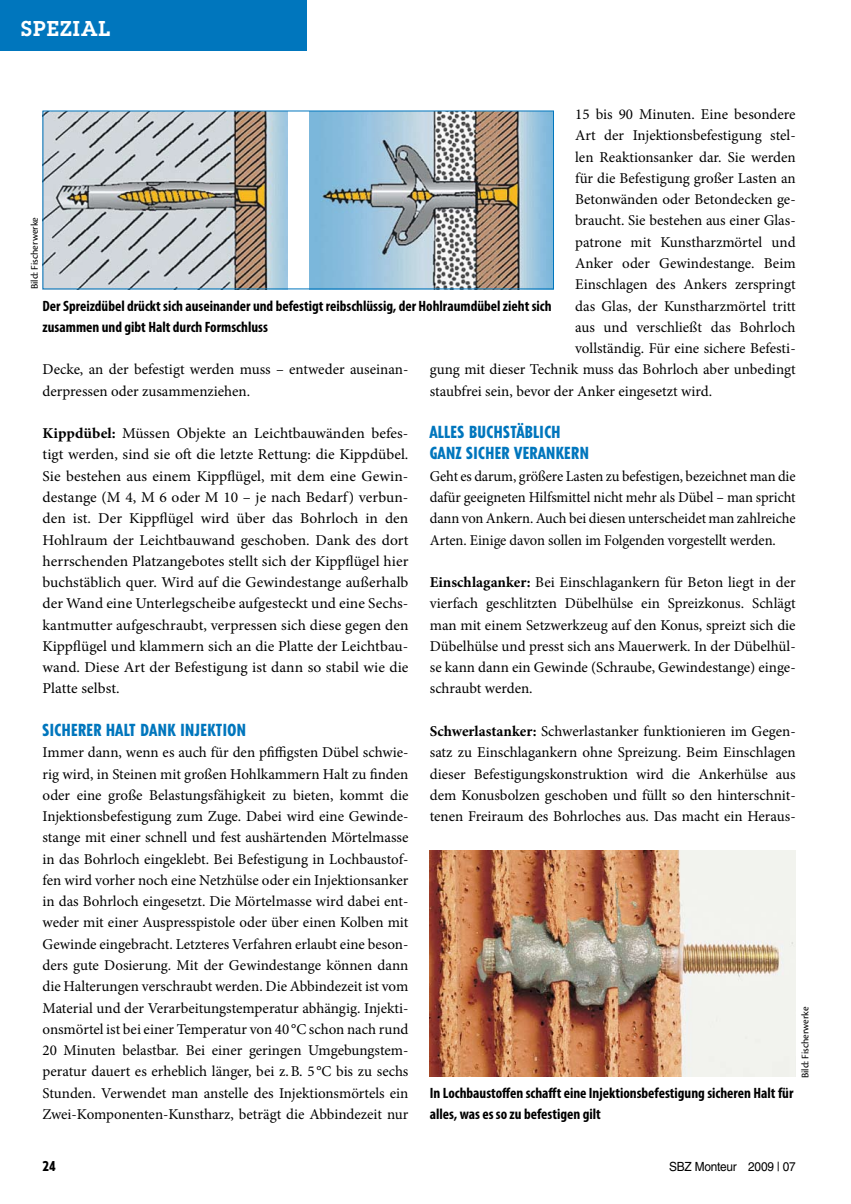
<style>
.page{position:relative;width:851px;height:1204px;background:#fff}
.page>*{position:absolute;margin:0;border:0;box-sizing:border-box;transform-origin:0 0}
.t1{font:600 21px "Lubalin Graph Std";letter-spacing:.05em;color:#fff}
.t2{font:800 condensed 16.5px/21.3px "Tempo Std";letter-spacing:.03em;color:#0076bd}
.t3{font:15px/21.3px "Minion Pro";color:#000;text-align:justify}
.t4{font:700 condensed 15px/21.3px "Myriad Pro";color:#000}
.t5{font:800 condensed 13.5px "Tempo Std";color:#000}
.t6{font:12.6px "Helvetica LT Std";letter-spacing:-.02em;color:#000;scale:.94 1}
.t7{font:10.5px "Cronos Pro";color:#000}
.s1{font-weight:700}
</style>
<div class="page">
<div style="left:0;top:0;width:306px;height:51px;background:#0076bd"></div>
<img style="left:429px;top:850px;width:366px;height:226px">
<img style="left:309px;top:113px;width:242px;height:174px">
<img style="left:45px;top:113px;width:243px;height:174px">
<h1 class="t1" style="left:21px;top:15px;width:91px">SPEZIAL</h1>
<p class="t3" style="left:575px;top:104px;width:222px">15 bis 90 Minuten. Eine besondere</p>
<p class="t3" style="left:575px;top:125px;width:222px">Art der Injektionsbefestigung stel-</p>
<p class="t3" style="left:575px;top:146px;width:222px">len Reaktionsanker dar. Sie werden</p>
<p class="t3" style="left:575px;top:167px;width:222px">für die Befestigung großer Lasten an</p>
<p class="t3" style="left:575px;top:189px;width:222px">Betonwänden oder Betondecken ge-</p>
<p class="t3" style="left:575px;top:210px;width:222px">braucht. Sie bestehen aus einer Glas-</p>
<p class="t3" style="left:575px;top:231px;width:222px">patrone mit Kunstharzmörtel und</p>
<p class="t3" style="left:575px;top:253px;width:222px">Anker oder Gewindestange. Beim</p>
<p class="t3" style="left:575px;top:274px;width:222px">Einschlagen des Ankers zerspringt</p>
<p class="t3" style="left:575px;top:295px;width:222px">das Glas, der Kunstharzmörtel tritt</p>
<p class="t3" style="left:575px;top:316px;width:222px">aus und verschließt das Bohrloch</p>
<p class="t3" style="left:575px;top:338px;width:222px">vollständig. Für eine sichere Befesti-</p>
<p class="t3" style="left:429px;top:359px;width:367px">gung mit dieser Technik muss das Bohrloch aber unbedingt</p>
<p class="t3" style="left:429px;top:380px;width:284px">staubfrei sein, bevor der Anker eingesetzt wird.</p>
<p class="t2" style="left:429px;top:421px;width:160px">ALLES BUCHSTÄBLICH<br>GANZ SICHER VERANKERN</p>
<p class="t3" style="left:429px;top:465px;width:367px">Geht es darum, größere Lasten zu befestigen, bezeichnet man die dafür geeigneten Hilfsmittel nicht mehr als Dübel – man spricht dann von Ankern. Auch bei diesen unterscheidet man zahlreiche Arten. Einige davon sollen im Folgenden vorgestellt werden.</p>
<p class="t3" style="left:429px;top:571px;width:367px"><span class="s1">Einschlaganker:</span> Bei Einschlagankern für Beton liegt in der vierfach geschlitzten Dübelhülse ein Spreizkonus. Schlägt man mit einem Setzwerkzeug auf den Konus, spreizt sich die Dübelhülse und presst sich ans Mauerwerk. In der Dübelhül&shy;se kann dann ein Gewinde (Schraube, Gewindestange) einge&shy;schraubt werden.</p>
<p class="t3" style="left:429px;top:720px;width:367px"><span class="s1">Schwerlastanker:</span> Schwerlastanker funktionieren im Gegen&shy;satz zu Einschlagankern ohne Spreizung. Beim Einschlagen dieser Befestigungskonstruktion wird die Ankerhülse aus dem Konusbolzen geschoben und füllt so den hinterschnit&shy;tenen Freiraum des Bohrloches aus. Das macht ein Heraus-</p>
<p class="t7" style="left:29px;top:289px;width:73px;rotate:-90deg">Bild: Fischerwerke</p>
<p class="t4" style="left:43px;top:294px;width:510px">Der Spreizdübel drückt sich auseinander und befestigt reibschlüssig, der Hohlraumdübel zieht sich zusammen und gibt Halt durch Formschluss</p>
<p class="t3" style="left:43px;top:359px;width:367px">Decke, an der befestigt werden muss – entweder auseinan&shy;derpressen oder zusammenziehen.</p>
<p class="t3" style="left:43px;top:423px;width:367px"><span class="s1">Kippdübel:</span> Müssen Objekte an Leichtbauwänden befes&shy;tigt werden, sind sie oft die letzte Rettung: die Kippdübel.<br>Sie bestehen aus einem Kippflügel, mit dem eine Gewin&shy;destange (M 4, M 6 oder M 10 – je nach Bedarf) verbun&shy;den ist. Der Kippflügel wird über das Bohrloch in den Hohlraum der Leichtbauwand geschoben. Dank des dort herrschenden Platzangebotes stellt sich der Kippflügel hier buchstäblich quer. Wird auf die Gewindestange außerhalb der Wand eine Unterlegscheibe aufgesteckt und eine Sechs&shy;kantmutter aufgeschraubt, verpressen sich diese gegen den Kippflügel und klammern sich an die Platte der Leichtbau&shy;wand. Diese Art der Befestigung ist dann so stabil wie die Platte selbst.</p>
<p class="t2" style="left:43px;top:719px;width:205px">SICHERER HALT DANK INJEKTION</p>
<p class="t3" style="left:43px;top:741px;width:367px">Immer dann, wenn es auch für den pfiffigsten Dübel schwie&shy;rig wird, in Steinen mit großen Hohlkammern Halt zu finden oder eine große Belastungsfähigkeit zu bieten, kommt die Injektionsbefestigung zum Zuge. Dabei wird eine Gewinde&shy;stange mit einer schnell und fest aushärtenden Mörtelmasse in das Bohrloch eingeklebt. Bei Befestigung in Lochbaustof&shy;fen wird vorher noch eine Netzhülse oder ein Injektionsanker in das Bohrloch eingesetzt. Die Mörtelmasse wird dabei ent&shy;weder mit einer Auspresspistole oder über einen Kolben mit Gewinde eingebracht. Letzteres Verfahren erlaubt eine beson&shy;ders gute Dosierung. Mit der Gewindestange können dann die Halterungen verschraubt werden. Die Abbindezeit ist vom Material und der Verarbeitungstemperatur abhängig. Injekti&shy;onsmörtel ist bei einer Temperatur von 40 °C schon nach rund 20 Minuten belastbar. Bei einer geringen Umgebungstem&shy;peratur dauert es erheblich länger, bei z.B. 5 °C bis zu sechs Stunden. Verwendet man anstelle des Injektionsmörtels ein Zwei-Komponenten-Kunstharz, beträgt die Abbindezeit nur</p>
<p class="t7" style="left:799px;top:1078px;width:73px;rotate:-90deg">Bild: Fischerwerke</p>
<p class="t4" style="left:429px;top:1081px;width:365px">In Lochbaustoffen schafft eine Injektionsbefestigung sicheren Halt für alles, was es so zu befestigen gilt</p>
<p class="t5" style="left:43px;top:1157px;width:14px">24</p>
<p class="t6" style="left:669px;top:1158px;width:136px">SBZ Monteur 2009 | 07</p>
</div>
